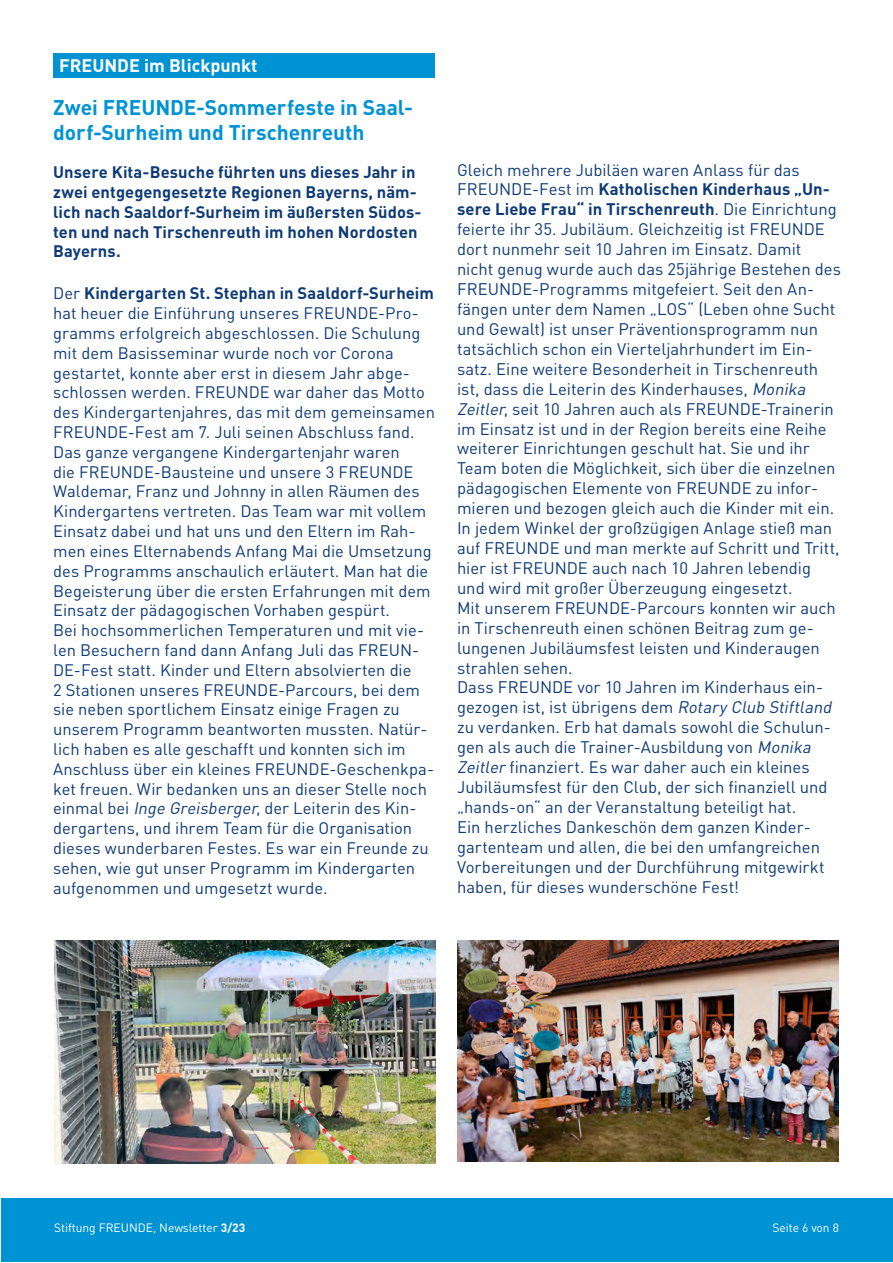
<style>
.page{position:relative;width:893px;height:1263px;background:#fff}
.page>*{position:absolute;margin:0;border:0;box-sizing:border-box;transform-origin:0 0}
.t1{font:700 21px/25.2px "DIN Pro";color:#0093d3}
.t2{font:700 18px "DIN Pro";color:#fff}
.t3{font:16.65px/20px "DIN Pro";color:#0e3b75}
.t4{font:16.5px/19.8px "DIN Pro";color:#0e3b75}
.t5{font:700 16.5px/19.8px "DIN Pro";letter-spacing:.005em;color:#0e3b75}
.t6{font:12px "DIN Pro";color:#fff}
.s1{font-weight:700}
.s2{font-style:italic}
</style>
<div class="page">
<div style="left:1px;top:1198px;width:891px;height:64px;background:#0093d3"></div>
<div style="left:53px;top:53px;width:382px;height:25px;background:#0093d3"></div>
<img style="left:457px;top:941px;width:382px;height:220px">
<img style="left:54px;top:941px;width:382px;height:222px">
<p class="t2" style="left:59px;top:50px;width:200px">FREUNDE im Blickpunkt</p>
<p class="t1" style="left:53px;top:92px;width:361px">Zwei FREUNDE-Sommerfeste in Saal&shy;dorf-Surheim und Tirschenreuth</p>
<p class="t5" style="left:53px;top:160px;width:370px">Unsere Kita-Besuche führten uns dieses Jahr in zwei entgegengesetzte Regionen Bayerns, näm&shy;lich nach Saaldorf-Surheim im äußersten Südos&shy;ten und nach Tirschenreuth im hohen Nordosten Bayerns.</p>
<p class="t4" style="left:53px;top:282px;width:383px">Der <span class="s1">Kindergarten St. Stephan in Saaldorf-Surheim </span>hat heuer die Einführung unseres FREUNDE-Pro&shy;gramms erfolgreich abgeschlossen. Die Schulung mit dem Basisseminar wurde noch vor Corona gestartet, konnte aber erst in diesem Jahr abge&shy;schlossen werden. FREUNDE war daher das Motto des Kindergartenjahres, das mit dem gemeinsamen FREUNDE-Fest am 7. Juli seinen Abschluss fand.<br>Das ganze vergangene Kindergartenjahr waren<br>die FREUNDE-Bausteine und unsere 3 FREUNDE Waldemar, Franz und Johnny in allen Räumen des Kindergartens vertreten. Das Team war mit vollem Einsatz dabei und hat uns und den Eltern im Rah&shy;men eines Elternabends Anfang Mai die Umsetzung des Programms anschaulich erläutert. Man hat die Begeisterung über die ersten Erfahrungen mit dem Einsatz der pädagogischen Vorhaben gespürt.</p>
<p class="t4" style="left:53px;top:619px;width:382px">Bei hochsommerlichen Temperaturen und mit vie&shy;len Besuchern fand dann Anfang Juli das FREUN-DE-Fest statt. Kinder und Eltern absolvierten die<br>2 Stationen unseres FREUNDE-Parcours, bei dem sie neben sportlichem Einsatz einige Fragen zu unserem Programm beantworten mussten. Natür&shy;lich haben es alle geschafft und konnten sich im Anschluss über ein kleines FREUNDE-Geschenkpa&shy;ket freuen. Wir bedanken uns an dieser Stelle noch einmal bei <span class="s2">Inge Greisberger</span>, der Leiterin des Kin&shy;dergartens, und ihrem Team für die Organisation dieses wunderbaren Festes. Es war ein Freunde zu sehen, wie gut unser Programm im Kindergarten aufgenommen und umgesetzt wurde.</p>
<p class="t3" style="left:457px;top:158px;width:386px">Gleich mehrere Jubiläen waren Anlass für das FREUNDE-Fest im <span class="s1">Katholischen Kinderhaus „Un&shy;sere Liebe Frau“ in Tirschenreuth</span>. Die Einrichtung feierte ihr 35. Jubiläum. Gleichzeitig ist FREUNDE dort nunmehr seit 10 Jahren im Einsatz. Damit nicht genug wurde auch das 25jährige Bestehen des FREUNDE-Programms mitgefeiert. Seit den An&shy;fängen unter dem Namen „LOS“ (Leben ohne Sucht und Gewalt) ist unser Präventionsprogramm nun tatsächlich schon ein Vierteljahrhundert im Ein&shy;satz. Eine weitere Besonderheit in Tirschenreuth ist, dass die Leiterin des Kinderhauses, <span class="s2">Monika Zeitler</span>, seit 10 Jahren auch als FREUNDE-Trainerin im Einsatz ist und in der Region bereits eine Reihe weiterer Einrichtungen geschult hat. Sie und ihr Team boten die Möglichkeit, sich über die einzelnen pädagogischen Elemente von FREUNDE zu infor&shy;mieren und bezogen gleich auch die Kinder mit ein.<br>In jedem Winkel der großzügigen Anlage stieß man auf FREUNDE und man merkte auf Schritt und Tritt, hier ist FREUNDE auch nach 10 Jahren lebendig und wird mit großer Überzeugung eingesetzt.<br>Mit unserem FREUNDE-Parcours konnten wir auch in Tirschenreuth einen schönen Beitrag zum ge&shy;lungenen Jubiläumsfest leisten und Kinderaugen strahlen sehen.<br>Dass FREUNDE vor 10 Jahren im Kinderhaus ein&shy;gezogen ist, ist übrigens dem <span class="s2">RotaryClub Stiftland </span>zu verdanken. Erb hat damals sowohl die Schulun&shy;gen als auch die Trainer-Ausbildung von <span class="s2">Monika Zeitler</span>finanziert. Es war daher auch ein kleines Jubiläumsfest für den Club, der sich finanziell und „hands-on“ an der Veranstaltung beteiligt hat.<br>Ein herzliches Dankeschön dem ganzen Kinder&shy;gartenteam und allen, die bei den umfangreichen Vorbereitungen und der Durchführung mitgewirkt haben, für dieses wunderschöne Fest!</p>
<p class="t6" style="left:54px;top:1218px;width:193px">Stiftung FREUNDE, Newsletter <span class="s1">3/23</span></p>
<p class="t6" style="left:772px;top:1218px;width:68px">Seite 6 von 8</p>
</div>
